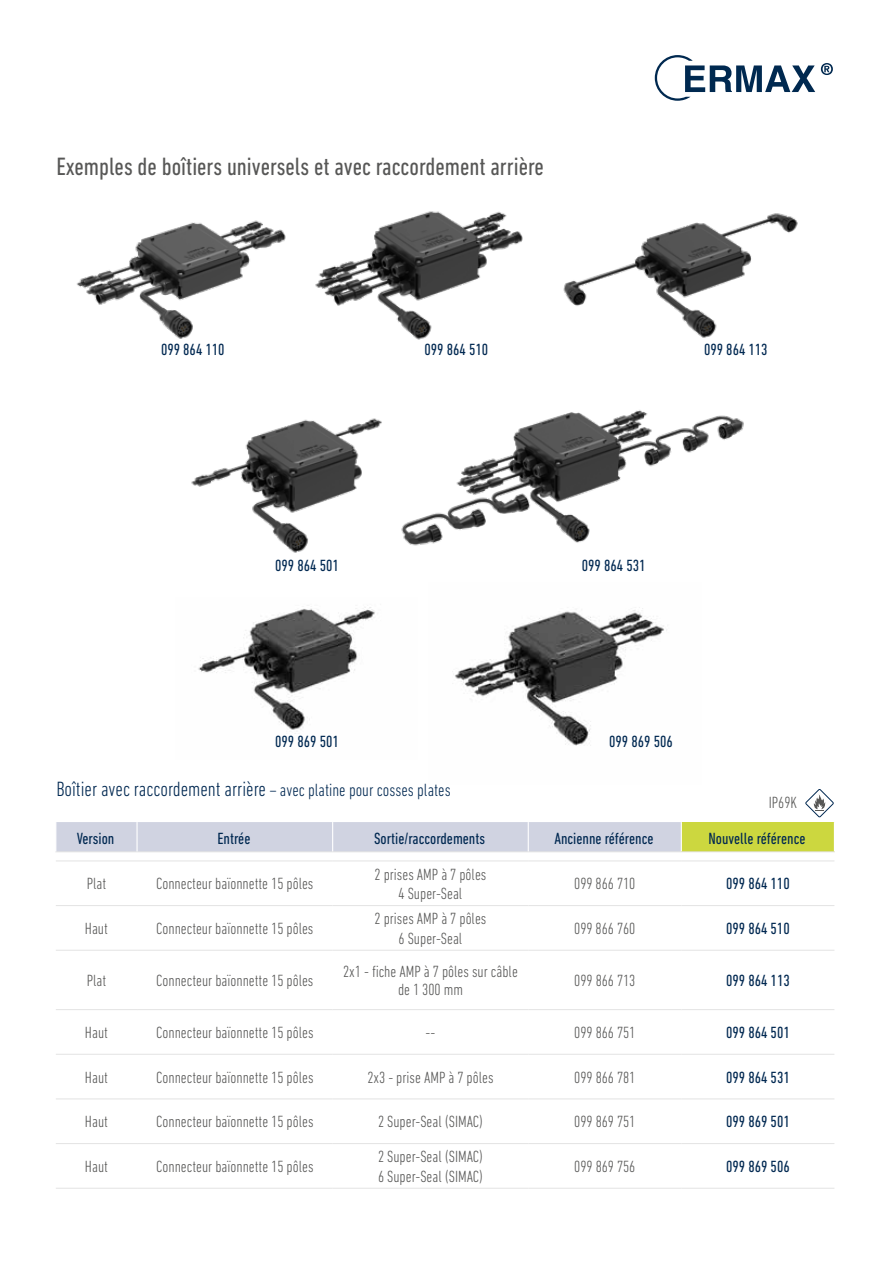
<style>
.page{position:relative;width:893px;height:1263px;background:#fff}
.page>*{position:absolute;margin:0;border:0;box-sizing:border-box;transform-origin:0 0}
.t1{font:condensed 25.5px "DIN Next LT Pro";color:#575756}
.t2{font:300 condensed 21px "DIN Next LT Pro";color:#002851}
.t3{font:300 condensed 16.5px/19.5px "DIN Next LT Pro";color:#575756;text-align:center}
.t4{font:condensed 16.5px "DIN Next LT Pro";color:#002851}
.s1{font-size:18px}
</style>
<div class="page">
<svg style="left:821px;top:63px;width:12px;height:12px"></svg>
<svg style="left:655px;top:55px;width:160px;height:46px"></svg>
<img style="left:452px;top:607px;width:215px;height:139px">
<img style="left:198px;top:607px;width:177px;height:127px">
<img style="left:76px;top:220px;width:210px;height:119px">
<img style="left:315px;top:211px;width:208px;height:129px">
<img style="left:563px;top:213px;width:235px;height:125px">
<img style="left:191px;top:418px;width:191px;height:135px">
<img style="left:401px;top:410px;width:343px;height:136px">
<div style="left:681px;top:822px;width:153px;height:30px;background:#ccd73f"></div>
<hr style="left:681px;top:851px;width:154px;height:1px;background:#e3e3e3">
<hr style="left:56px;top:860px;width:81px;height:1px;background:#e3e3e3">
<hr style="left:137px;top:860px;width:196px;height:1px;background:#e3e3e3">
<hr style="left:333px;top:860px;width:195px;height:1px;background:#e3e3e3">
<hr style="left:528px;top:860px;width:153px;height:1px;background:#e3e3e3">
<hr style="left:681px;top:860px;width:153px;height:1px;background:#e3e3e3">
<hr style="left:56px;top:905px;width:81px;height:1px;background:#e3e3e3">
<hr style="left:137px;top:905px;width:196px;height:1px;background:#e3e3e3">
<hr style="left:333px;top:905px;width:195px;height:1px;background:#e3e3e3">
<hr style="left:528px;top:905px;width:153px;height:1px;background:#e3e3e3">
<hr style="left:681px;top:905px;width:153px;height:1px;background:#e3e3e3">
<hr style="left:56px;top:950px;width:81px;height:1px;background:#e3e3e3">
<hr style="left:137px;top:950px;width:196px;height:1px;background:#e3e3e3">
<hr style="left:333px;top:950px;width:195px;height:1px;background:#e3e3e3">
<hr style="left:528px;top:950px;width:153px;height:1px;background:#e3e3e3">
<hr style="left:681px;top:950px;width:153px;height:1px;background:#e3e3e3">
<hr style="left:56px;top:1009px;width:81px;height:1px;background:#e3e3e3">
<hr style="left:137px;top:1009px;width:196px;height:1px;background:#e3e3e3">
<hr style="left:333px;top:1009px;width:195px;height:1px;background:#e3e3e3">
<hr style="left:528px;top:1009px;width:153px;height:1px;background:#e3e3e3">
<hr style="left:681px;top:1009px;width:153px;height:1px;background:#e3e3e3">
<hr style="left:56px;top:1054px;width:81px;height:1px;background:#e3e3e3">
<hr style="left:137px;top:1054px;width:196px;height:1px;background:#e3e3e3">
<hr style="left:333px;top:1054px;width:195px;height:1px;background:#e3e3e3">
<hr style="left:528px;top:1054px;width:153px;height:1px;background:#e3e3e3">
<hr style="left:681px;top:1054px;width:153px;height:1px;background:#e3e3e3">
<hr style="left:56px;top:1098px;width:81px;height:1px;background:#e3e3e3">
<hr style="left:137px;top:1098px;width:196px;height:1px;background:#e3e3e3">
<hr style="left:333px;top:1098px;width:195px;height:1px;background:#e3e3e3">
<hr style="left:528px;top:1098px;width:153px;height:1px;background:#e3e3e3">
<hr style="left:681px;top:1098px;width:153px;height:1px;background:#e3e3e3">
<hr style="left:56px;top:1143px;width:81px;height:1px;background:#e3e3e3">
<hr style="left:137px;top:1143px;width:196px;height:1px;background:#e3e3e3">
<hr style="left:333px;top:1143px;width:195px;height:1px;background:#e3e3e3">
<hr style="left:528px;top:1143px;width:153px;height:1px;background:#e3e3e3">
<hr style="left:681px;top:1143px;width:153px;height:1px;background:#e3e3e3">
<hr style="left:56px;top:1188px;width:81px;height:1px;background:#e3e3e3">
<hr style="left:137px;top:1188px;width:196px;height:1px;background:#e3e3e3">
<hr style="left:333px;top:1188px;width:195px;height:1px;background:#e3e3e3">
<hr style="left:528px;top:1188px;width:153px;height:1px;background:#e3e3e3">
<hr style="left:681px;top:1188px;width:153px;height:1px;background:#e3e3e3">
<div style="left:55px;top:822px;width:627px;height:30px;background:#d0d3e1"></div>
<svg style="left:806px;top:789px;width:29px;height:62px"></svg>
<h1 class="t1" style="left:56px;top:152px;width:489px">Exemples de boîtiers universels et avec raccordement arrière</h1>
<p class="t4" style="left:161px;top:340px;width:65px">099 864 110</p>
<p class="t4" style="left:424px;top:340px;width:65px">099 864 510</p>
<p class="t4" style="left:704px;top:340px;width:65px">099 864 113</p>
<p class="t4" style="left:275px;top:556px;width:65px">099 864 501</p>
<p class="t4" style="left:582px;top:556px;width:65px">099 864 531</p>
<p class="t4" style="left:275px;top:732px;width:65px">099 869 501</p>
<p class="t4" style="left:609px;top:732px;width:65px">099 869 506</p>
<p class="t2" style="left:56px;top:777px;width:396px">Boîtier avec raccordement arrière <span class="s1">– avec platine pour cosses plates</span></p>
<p class="t3" style="left:769px;top:793px;width:30px">IP69K</p>
<p class="t4" style="left:77px;top:829px;width:39px">Version</p>
<p class="t4" style="left:218px;top:829px;width:34px">Entrée</p>
<p class="t4" style="left:374px;top:829px;width:112px">Sortie/raccordements</p>
<p class="t4" style="left:554px;top:829px;width:101px">Ancienne référence</p>
<p class="t4" style="left:708px;top:829px;width:99px">Nouvelle référence</p>
<p class="t3" style="left:87px;top:874px;width:21px">Plat</p>
<p class="t3" style="left:156px;top:874px;width:159px">Connecteur baïonnette 15 pôles</p>
<p class="t3" style="left:374px;top:864px;width:113px">2 prises AMP à 7 pôles<br>4 Super-Seal</p>
<p class="t3" style="left:574px;top:874px;width:63px">099 866 710</p>
<p class="t4" style="left:726px;top:874px;width:65px">099 864 110</p>
<p class="t3" style="left:85px;top:919px;width:25px">Haut</p>
<p class="t3" style="left:156px;top:919px;width:159px">Connecteur baïonnette 15 pôles</p>
<p class="t3" style="left:374px;top:909px;width:113px">2 prises AMP à 7 pôles<br>6 Super-Seal</p>
<p class="t3" style="left:574px;top:919px;width:63px">099 866 760</p>
<p class="t4" style="left:726px;top:919px;width:65px">099 864 510</p>
<p class="t3" style="left:87px;top:971px;width:21px">Plat</p>
<p class="t3" style="left:156px;top:971px;width:159px">Connecteur baïonnette 15 pôles</p>
<p class="t3" style="left:343px;top:962px;width:176px;line-height:18px">2x1 - fiche AMP à 7 pôles sur câble de 1 300 mm</p>
<p class="t3" style="left:574px;top:971px;width:63px">099 866 713</p>
<p class="t4" style="left:726px;top:971px;width:65px">099 864 113</p>
<p class="t3" style="left:85px;top:1023px;width:25px">Haut</p>
<p class="t3" style="left:156px;top:1023px;width:159px">Connecteur baïonnette 15 pôles</p>
<p class="t3" style="left:426px;top:1023px;width:11px">--</p>
<p class="t3" style="left:574px;top:1023px;width:63px">099 866 751</p>
<p class="t4" style="left:726px;top:1023px;width:65px">099 864 501</p>
<p class="t3" style="left:85px;top:1067px;width:25px">Haut</p>
<p class="t3" style="left:156px;top:1067px;width:159px">Connecteur baïonnette 15 pôles</p>
<p class="t3" style="left:367px;top:1067px;width:128px">2x3 - prise AMP à 7 pôles</p>
<p class="t3" style="left:574px;top:1067px;width:63px">099 866 781</p>
<p class="t4" style="left:726px;top:1068px;width:65px">099 864 531</p>
<p class="t3" style="left:85px;top:1112px;width:25px">Haut</p>
<p class="t3" style="left:156px;top:1112px;width:159px">Connecteur baïonnette 15 pôles</p>
<p class="t3" style="left:378px;top:1112px;width:106px">2 Super-Seal (SIMAC)</p>
<p class="t3" style="left:574px;top:1112px;width:63px">099 869 751</p>
<p class="t4" style="left:726px;top:1112px;width:65px">099 869 501</p>
<p class="t3" style="left:85px;top:1156px;width:25px">Haut</p>
<p class="t3" style="left:156px;top:1156px;width:159px">Connecteur baïonnette 15 pôles</p>
<p class="t3" style="left:378px;top:1147px;width:106px;text-align:left">2 Super-Seal (SIMAC)<br>6 Super-Seal (SIMAC)</p>
<p class="t3" style="left:574px;top:1156px;width:63px">099 869 756</p>
<p class="t4" style="left:726px;top:1157px;width:65px">099 869 506</p>
</div>
